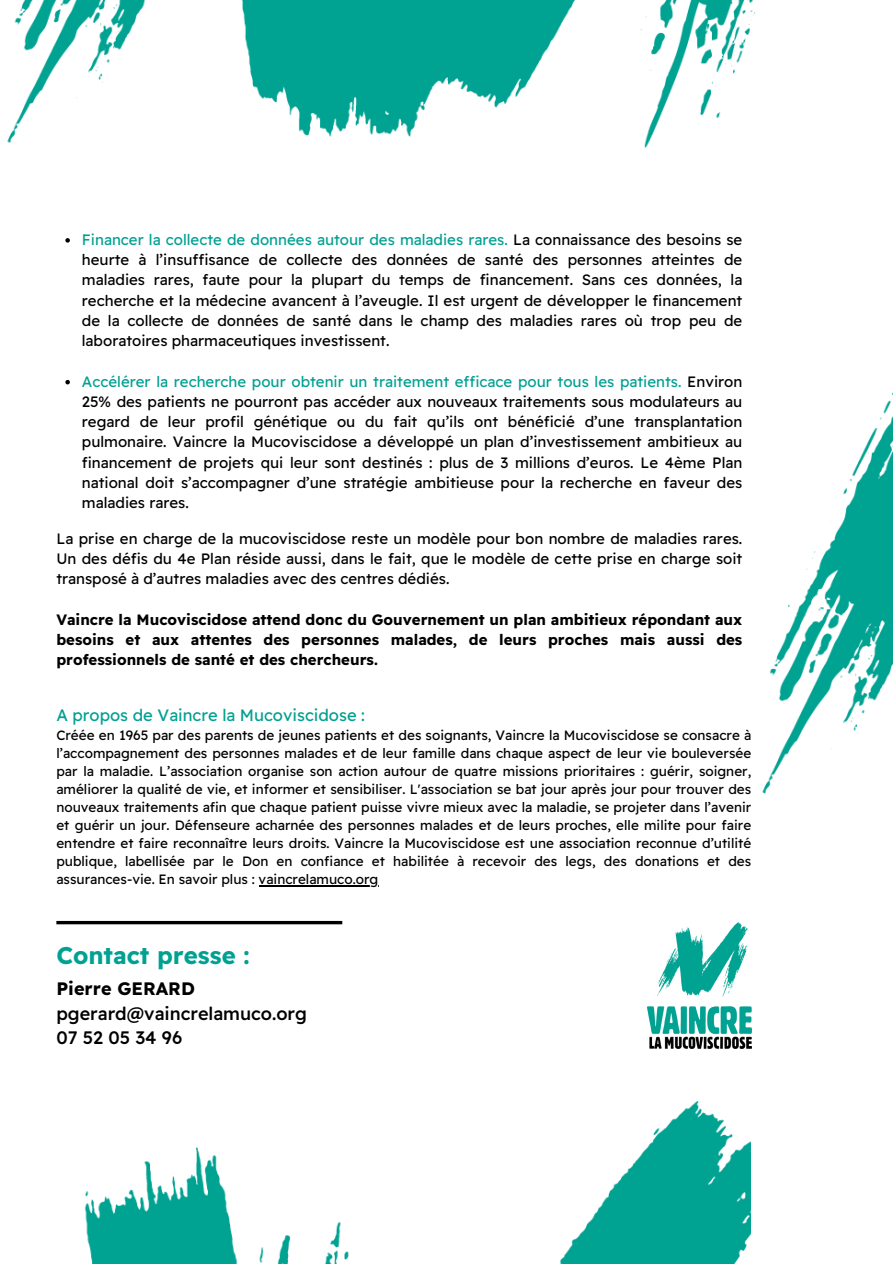
<style>
.page{position:relative;width:893px;height:1264px;background:#fff}
.page>*{position:absolute;margin:0;border:0;box-sizing:border-box;transform-origin:0 0}
.t1{font:700 24px "Readex Pro";color:#00a192}
.t2{font:500 18px/24.8px "Readex Pro";color:#000}
.t3{font:16.5px "Readex Pro";color:#00a192}
.t4{font:15px/20.2px "Readex Pro";color:#000;text-align:justify}
.t5{font:700 15px/20.2px "Readex Pro";color:#000;text-align:justify}
.t6{font:13.5px/18px "Readex Pro";color:#000;text-align:justify}
.s1{color:#00a192}
.s2{font-weight:700}
</style>
<div class="page">
<img style="left:7px;top:0;width:749px;height:148px">
<img style="left:732px;top:71px;width:160px;height:723px">
<svg style="left:65px;top:238px;width:5px;height:5px"></svg>
<svg style="left:65px;top:380px;width:5px;height:4px"></svg>
<svg style="left:56px;top:920px;width:286px;height:4px"></svg>
<hr style="left:258px;top:885px;width:120px;height:1px;background:#000">
<img style="left:647px;top:922px;width:104px;height:126px">
<img style="left:84px;top:1101px;width:666px;height:162px">
<p class="t4" style="left:82px;top:229px;width:662px"><span class="s1">Financer la collecte de données autour des maladies rares.</span> La connaissance des besoins se heurte à l’insuffisance de collecte des données de santé des personnes atteintes de maladies rares, faute pour la plupart du temps de financement. Sans ces données, la recherche et la médecine avancent à l’aveugle. Il est urgent de développer le financement de la collecte de données de santé dans le champ des maladies rares où trop peu de laboratoires pharmaceutiques investissent.</p>
<p class="t4" style="left:82px;top:371px;width:662px"><span class="s1">Accélérer la recherche pour obtenir un traitement efficace pour tous les patients.</span> Environ 25% des patients ne pourront pas accéder aux nouveaux traitements sous modulateurs au regard de leur profil génétique ou du fait qu’ils ont bénéficié d’une transplantation pulmonaire. Vaincre la Mucoviscidose a développé un plan d’investissement ambitieux au financement de projets qui leur sont destinés : plus de 3 millions d’euros. Le 4ème Plan national doit s’accompagner d’une stratégie ambitieuse pour la recherche en faveur des maladies rares.</p>
<h4 class="t4" style="left:56px;top:528px;width:687px">La prise en charge de la mucoviscidose reste un modèle pour bon nombre de maladies rares.<br>Un des défis du 4e Plan réside aussi, dans le fait, que le modèle de cette prise en charge soit transposé à d’autres maladies avec des centres dédiés.</h4>
<h3 class="t5" style="left:56px;top:609px;width:687px">Vaincre la Mucoviscidose attend donc du Gouvernement un plan ambitieux répondant aux besoins et aux attentes des personnes malades, de leurs proches mais aussi des professionnels de santé et des chercheurs.</h3>
<p class="t3" style="left:56px;top:704px;width:310px">A propos de Vaincre la Mucoviscidose :</p>
<p class="t6" style="left:56px;top:725px;width:696px">Créée en 1965 par des parents de jeunes patients et des soignants, Vaincre la Mucoviscidose se consacre à l’accompagnement des personnes malades et de leur famille dans chaque aspect de leur vie bouleversée par la maladie. L’association organise son action autour de quatre missions prioritaires : guérir, soigner, améliorer la qualité de vie, et informer et sensibiliser. L'association se bat jour après jour pour trouver des nouveaux traitements afin que chaque patient puisse vivre mieux avec la maladie, se projeter dans l’avenir et guérir un jour. Défenseure acharnée des personnes malades et de leurs proches, elle milite pour faire entendre et faire reconnaître leurs droits. Vaincre la Mucoviscidose est une association reconnue d’utilité publique, labellisée par le Don en confiance et habilitée à recevoir des legs, des donations et des assurances-vie. En savoir plus : vaincrelamuco.org</p>
<h2 class="t1" style="left:56px;top:940px;width:195px">Contact presse :</h2>
<p class="t2" style="left:56px;top:975px;width:252px"><span class="s2">Pierre GERARD </span>pgerard@vaincrelamuco.org<br>07 52 05 34 96</p>
</div>
